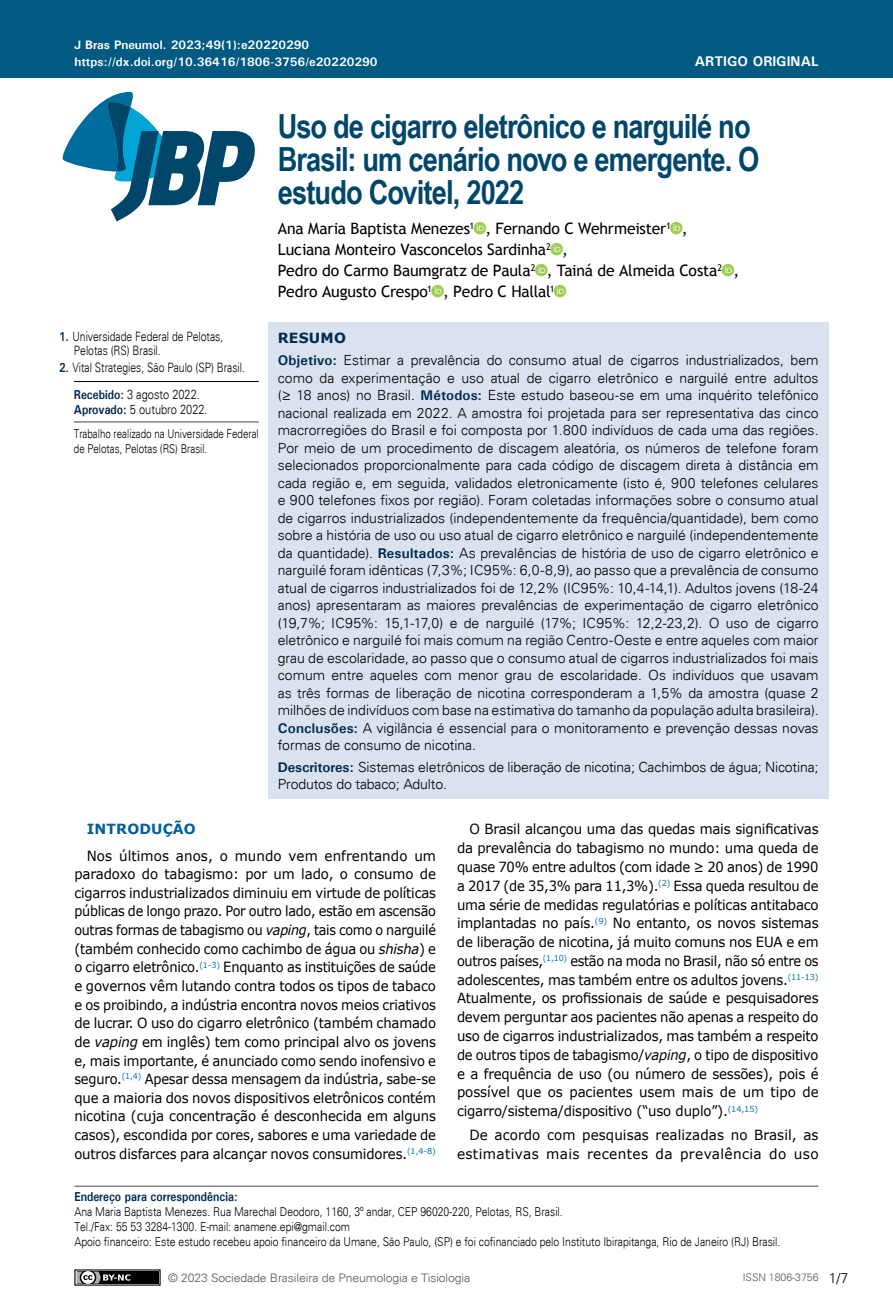
<style>
.page{position:relative;width:893px;height:1315px;background:#fff}
.page>*{position:absolute;margin:0;border:0;box-sizing:border-box;transform-origin:0 0}
.t1{font:700 33.25px/33.2px "Arial Narrow";letter-spacing:-.025em;color:#00466b}
.t2{font:21px "ID font Regular";color:#9dcc52}
.t3{font:15.75px "Trebuchet MS";letter-spacing:-.015em;color:#000}
.t4{font:300 14px/17.5px "Univers";letter-spacing:-.01em;color:#000;text-align:justify}
.t5{font:14px/18.6px "Verdana";letter-spacing:-.005em;color:#000;text-align:justify;scale:.96 1}
.t6{font:14px/18.7px "Verdana";letter-spacing:-.005em;color:#000;text-align:justify;scale:.95 1}
.t7{font:700 14px "Univers";color:#fff}
.t8{font:700 14px "Verdana";letter-spacing:.01em;color:#01609a}
.t9{font:700 14px "Verdana";letter-spacing:.015em;color:#002b51}
.t10{font:300 12.95px/14px "Univers";color:#000;scale:.8 1}
.t11{font:700 12.95px "Univers";color:#002b51;scale:.85 1}
.t12{font:300 12.95px "Univers";color:#000;scale:.85 1}
.t13{font:300 12.25px/14.7px "Univers";color:#000;scale:.85 1}
.t14{font:700 12.25px "Univers";color:#fff}
.t15{font:300 12.25px/14.7px "Univers";color:#000;scale:.8 1}
.t16{font:300 11.72px "Univers";letter-spacing:-.01em;color:#58595b;scale:1.04 1}
.t17{font:300 10.5px "Univers";color:#58595b}
.s1{font-weight:700;color:#002b51}
.s2{font-family:"ID font Regular";font-size:21px;color:#9dcc52}
.s3{font-family:"Trebuchet MS";font-size:15.75px;color:#000}
.s4{font-style:italic}
</style>
<div class="page">
<div style="left:0;top:0;width:893px;height:78px;background:#005a82"></div>
<svg style="left:62px;top:91px;width:193px;height:130px"></svg>
<div style="left:75px;top:1270px;width:85px;height:15px;background:#000"></div>
<div style="left:74px;top:1269px;width:87px;height:16px;border:1px solid #000"></div>
<svg style="left:74px;top:1269px;width:56px;height:17px"></svg>
<div style="left:268px;top:322px;width:560px;height:477px;background:#dbe2ef"></div>
<hr style="left:74px;top:1185px;width:745px;height:1px;background:#464547">
<hr style="left:74px;top:381px;width:185px;height:1px;background:#000">
<hr style="left:74px;top:421px;width:185px;height:1px;background:#464547">
<p class="t14" style="left:74px;top:37px;width:236px">J Bras Pneumol. 2023;49(1):e20220290</p>
<p class="t14" style="left:74px;top:54px;width:305px">https://dx.doi.org/10.36416/1806-3756/e20220290</p>
<p class="t7" style="left:695px;top:52px;width:125px">ARTIGO ORIGINAL</p>
<p class="t10" style="left:74px;top:330px;width:188px;text-indent:-15px"><span class="s1">1.</span> Universidade Federal de Pelotas,<br>Pelotas (RS) Brasil.</p>
<p class="t10" style="left:74px;top:355px;width:216px;line-height:26.2px;text-indent:-15px"><span class="s1">2.</span> Vital Strategies, São Paulo (SP) Brasil.<br><span class="s1">Recebido:</span> 3 agosto 2022.</p>
<p class="t12" style="left:74px;top:401px;width:159px"><span class="s1">Aprovado:</span> 5 outubro 2022.</p>
<p class="t15" style="left:74px;top:426px;width:233px">Trabalho realizado na Universidade Federal de Pelotas, Pelotas (RS) Brasil.</p>
<h1 class="t1" style="left:278px;top:108px;width:483px">Uso de cigarro eletrônico e narguilé no<br>Brasil: um cenário novo e emergente. O estudo Covitel, 2022</h1>
<p class="t3" style="left:278px;top:219px;width:395px">Ana Maria Baptista Menezes<sup>1</sup><span class="s2">a</span>, Fernando C Wehrmeister<sup>1</sup></p>
<h2 class="t2" style="left:670px;top:218px;width:19px">a<span class="s3">,</span></h2>
<p class="t3" style="left:278px;top:240px;width:275px">Luciana Monteiro Vasconcelos Sardinha<sup>2</sup></p>
<h2 class="t2" style="left:551px;top:239px;width:19px">a<span class="s3">,</span></h2>
<p class="t3" style="left:278px;top:261px;width:446px">Pedro do Carmo Baumgratz de Paula<sup>2</sup><span class="s2">a</span>, Tainá de Almeida Costa<sup>2</sup></p>
<h2 class="t2" style="left:722px;top:260px;width:19px">a<span class="s3">,</span></h2>
<p class="t3" style="left:278px;top:282px;width:278px">Pedro Augusto Crespo<sup>1</sup><span class="s2">a</span>, Pedro C Hallal<sup>1</sup></p>
<h2 class="t2" style="left:554px;top:281px;width:14px">a</h2>
<p class="t9" style="left:278px;top:329px;width:70px">RESUMO</p>
<p class="t4" style="left:278px;top:352px;width:542px"><span class="s1">Objetivo:</span> Estimar a prevalência do consumo atual de cigarros industrializados, bem como da experimentação e uso atual de cigarro eletrônico e narguilé entre adultos (≥ 18 anos) no Brasil. <span class="s1">Métodos:</span> Este estudo baseou-se em uma inquérito telefônico nacional realizada em 2022. A amostra foi projetada para ser representativa das cinco macrorregiões do Brasil e foi composta por 1.800 indivíduos de cada uma das regiões.<br>Por meio de um procedimento de discagem aleatória, os números de telefone foram selecionados proporcionalmente para cada código de discagem direta à distância em cada região e, em seguida, validados eletronicamente (isto é, 900 telefones celulares e 900 telefones fixos por região). Foram coletadas informações sobre o consumo atual de cigarros industrializados (independentemente da frequência/quantidade), bem como sobre a história de uso ou uso atual de cigarro eletrônico e narguilé (independentemente da quantidade). <span class="s1">Resultados:</span> As prevalências de história de uso de cigarro eletrônico e narguilé foram idênticas (7,3%; IC95%: 6,0-8,9), ao passo que a prevalência de consumo atual de cigarros industrializados foi de 12,2% (IC95%: 10,4-14,1). Adultos jovens (18-24 anos) apresentaram as maiores prevalências de experimentação de cigarro eletrônico (19,7%; IC95%: 15,1-17,0) e de narguilé (17%; IC95%: 12,2-23,2). O uso de cigarro eletrônico e narguilé foi mais comum na região Centro-Oeste e entre aqueles com maior grau de escolaridade, ao passo que o consumo atual de cigarros industrializados foi mais comum entre aqueles com menor grau de escolaridade. Os indivíduos que usavam as três formas de liberação de nicotina corresponderam a 1,5% da amostra (quase 2 milhões de indivíduos com base na estimativa do tamanho da população adulta brasileira).<br><span class="s1">Conclusões:</span> A vigilância é essencial para o monitoramento e prevenção dessas novas formas de consumo de nicotina.</p>
<p class="t4" style="left:278px;top:759px;width:542px;line-height:16.8px"><span class="s1">Descritores:</span> Sistemas eletrônicos de liberação de nicotina; Cachimbos de água; Nicotina;<br>Produtos do tabaco; Adulto.</p>
<p class="t8" style="left:87px;top:820px;width:111px">INTRODUÇÃO</p>
<p class="t5" style="left:74px;top:846px;width:378px;text-indent:12px">Nos últimos anos, o mundo vem enfrentando um paradoxo do tabagismo: por um lado, o consumo de cigarros industrializados diminuiu em virtude de políticas públicas de longo prazo. Por outro lado, estão em ascensão outras formas de tabagismo ou <span class="s4">vaping</span>, tais como o narguilé (também conhecido como cachimbo de água ou <span class="s4">shisha</span>) e o cigarro eletrônico.<sup>(1-3)</sup> Enquanto as instituições de saúde e governos vêm lutando contra todos os tipos de tabaco e os proibindo, a indústria encontra novos meios criativos de lucrar. O uso do cigarro eletrônico (também chamado de <span class="s4">vaping</span> em inglês) tem como principal alvo os jovens e, mais importante, é anunciado como sendo inofensivo e seguro.<sup>(1,4)</sup> Apesar dessa mensagem da indústria, sabe-se que a maioria dos novos dispositivos eletrônicos contém nicotina (cuja concentração é desconhecida em alguns casos), escondida por cores, sabores e uma variedade de outros disfarces para alcançar novos consumidores.<sup>(1,4-8)</sup></p>
<p class="t6" style="left:457px;top:820px;width:382px;text-indent:12px">O Brasil alcançou uma das quedas mais significativas da prevalência do tabagismo no mundo: uma queda de quase 70% entre adultos (com idade ≥ 20 anos) de 1990 a 2017 (de 35,3% para 11,3%).<sup>(2)</sup> Essa queda resultou de uma série de medidas regulatórias e políticas antitabaco implantadas no país.<sup>(9)</sup> No entanto, os novos sistemas de liberação de nicotina, já muito comuns nos EUA e em outros países,<sup>(1,10)</sup> estão na moda no Brasil, não só entre os adolescentes, mas também entre os adultos jovens.<sup>(11-13)<br></sup>Atualmente, os profissionais de saúde e pesquisadores devem perguntar aos pacientes não apenas a respeito do uso de cigarros industrializados, mas também a respeito de outros tipos de tabagismo/<span class="s4">vaping</span>, o tipo de dispositivo e a frequência de uso (ou número de sessões), pois é possível que os pacientes usem mais de um tipo de cigarro/sistema/dispositivo (“uso duplo”).<sup>(14,15)</sup></p>
<p class="t5" style="left:457px;top:1125px;width:378px;text-align:right">De acordo com pesquisas realizadas no Brasil, as estimativas mais recentes da prevalência do uso</p>
<p class="t11" style="left:74px;top:1189px;width:194px">Endereço para correspondência:</p>
<p class="t13" style="left:74px;top:1204px;width:832px">Ana Maria Baptista Menezes. Rua Marechal Deodoro, 1160, 3º andar, CEP 96020-220, Pelotas, RS, Brasil.<br>Tel./Fax: 55 53 3284-1300. E-mail: anamene.epi@gmail.com<br>Apoio financeiro: Este estudo recebeu apoio financeiro da Umane, São Paulo, (SP) e foi cofinanciado pelo Instituto Ibirapitanga, Rio de Janeiro (RJ) Brasil.</p>
<p class="t16" style="left:168px;top:1270px;width:292px">© 2023 Sociedade Brasileira de Pneumologia e Tisiologia</p>
<p class="t17" style="left:743px;top:1271px;width:77px">ISSN 1806-3756</p>
<p class="t4" style="left:829px;top:1269px;width:21px">1/7</p>
</div>
